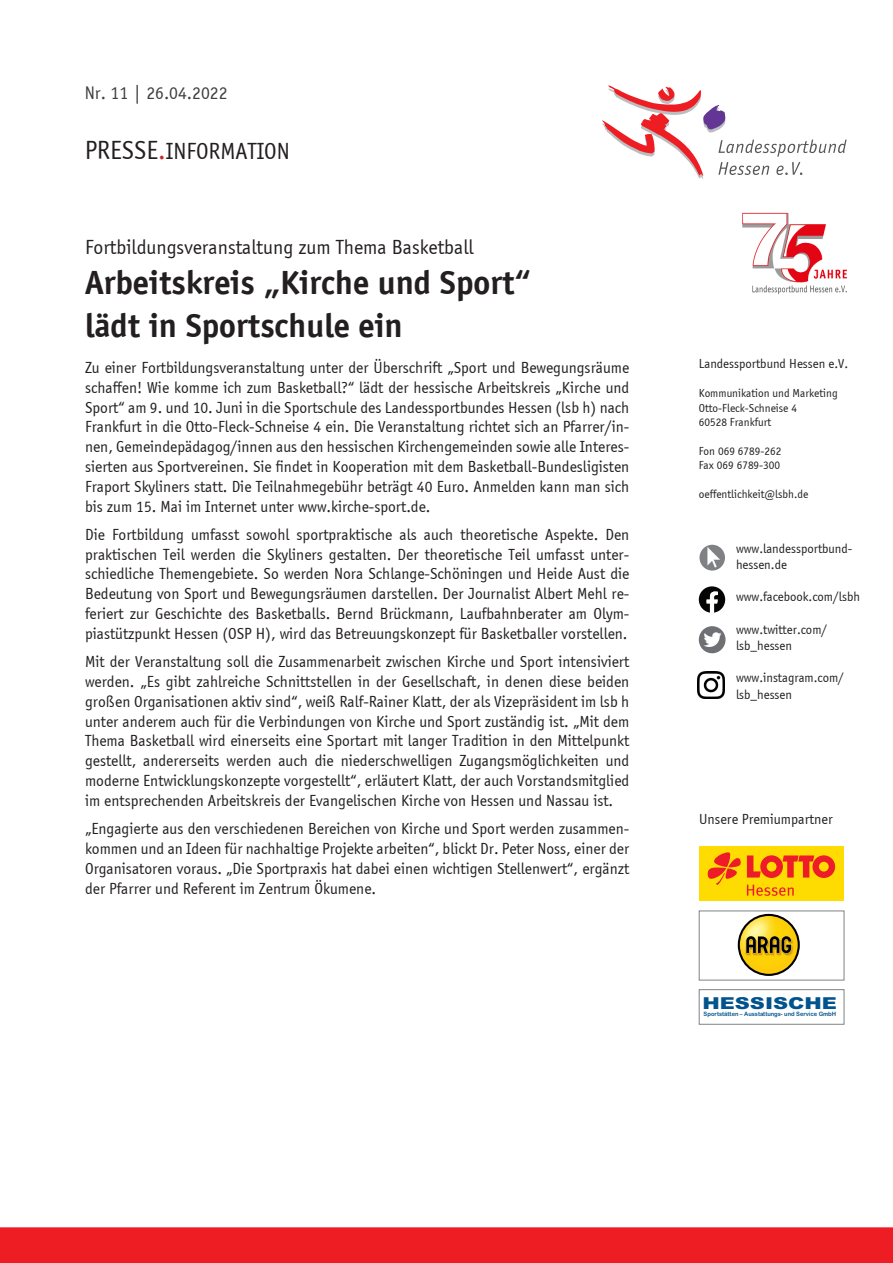
<style>
.page{position:relative;width:893px;height:1263px;background:#fff}
.page>*{position:absolute;margin:0;border:0;box-sizing:border-box;transform-origin:0 0}
.Headline{font:700 36px/43.2px "Sportiv";color:#231f20}
.Grundtext{font:24px "Sportiv";color:#231f20}
.Dachzeile{font:21px "Sportiv";color:#231f20}
.Headline-2{font:18.75px "Sportiv";color:#3e3e3f}
.Grundtext-2{font:16.5px/19.8px "Sportiv";color:#231f20;text-align:justify}
.t1{font:900 16.5px "Arial";color:#01538e;scale:1.27 1}
.t2{font:15px "Sportiv";color:#231f20}
.t3{font:13.5px/16.2px "Sportiv";color:#231f20}
.t4{font:12px "Sportiv";color:#231f20}
.t5{font:6px "Arial Rounded MT Bold";color:#01538e;scale:.96 1}
.s1{font-size:27px}
.s2{font-size:27px;color:#d1232a}
</style>
<div class="page">
<div style="left:0;top:1227px;width:893px;height:36px;background:#ee1d23"></div>
<svg style="left:602px;top:85px;width:245px;height:94px"></svg>
<div style="left:699px;top:846px;width:145px;height:55px;background:#ffdc01"></div>
<svg style="left:747px;top:855px;width:88px;height:23px"></svg>
<svg style="left:708px;top:852px;width:33px;height:33px"></svg>
<svg style="left:747px;top:885px;width:47px;height:11px"></svg>
<svg style="left:738px;top:914px;width:62px;height:62px"></svg>
<img style="left:740px;top:916px;width:58px;height:58px;border-radius:29px">
<svg style="left:746px;top:936px;width:45px;height:17px"></svg>
<div style="left:699px;top:910px;width:145px;height:70px;border:1px solid #808285"></div>
<div style="left:699px;top:989px;width:145px;height:36px;border:1px solid #808285"></div>
<svg style="left:699px;top:586px;width:26px;height:27px"></svg>
<img style="left:699px;top:626px;width:26px;height:27px;border-radius:13px">
<img style="left:699px;top:545px;width:26px;height:26px;border-radius:13px">
<img style="left:698px;top:672px;width:27px;height:27px">
<img style="left:742px;top:212px;width:104px;height:83px">
<p class="Headline-2" style="left:85px;top:83px;width:144px">Nr. 11 | 26.04.2022</p>
<p class="Grundtext" style="left:85px;top:138px;width:207px"><span class="s1">PRESSE</span><span class="s2">.</span>INFORMATION</p>
<p class="Dachzeile" style="left:85px;top:235px;width:390px">Fortbildungsveranstaltung zum Thema Basketball</p>
<p class="Headline" style="left:85px;top:260px;width:448px">Arbeitskreis „Kirche und Sport“ lädt in Sportschule ein</p>
<p class="Grundtext-2" style="left:85px;top:358px;width:546px">Zu einer Fortbildungsveranstaltung unter der Überschrift „Sport und Bewegungsräume schaffen! Wie komme ich zum Basketball?“ lädt der hessische Arbeitskreis „Kirche und Sport“ am 9. und 10. Juni in die Sportschule des Landessportbundes Hessen (lsb h) nach Frankfurt in die Otto-Fleck-Schneise 4 ein. Die Veranstaltung richtet sich an Pfarrer/in&shy;nen, Gemeindepädagog/innen aus den hessischen Kirchengemeinden sowie alle Interes&shy;sierten aus Sportvereinen. Sie findet in Kooperation mit dem Basketball-Bundesligisten Fraport Skyliners statt. Die Teilnahmegebühr beträgt 40 Euro. Anmelden kann man sich bis zum 15. Mai im Internet unter www.kirche-sport.de.</p>
<p class="Grundtext-2" style="left:85px;top:525px;width:546px">Die Fortbildung umfasst sowohl sportpraktische als auch theoretische Aspekte. Den praktischen Teil werden die Skyliners gestalten. Der theoretische Teil umfasst unter&shy;schiedliche Themengebiete. So werden Nora Schlange-Schöningen und Heide Aust die Bedeutung von Sport und Bewegungsräumen darstellen. Der Journalist Albert Mehl re&shy;feriert zur Geschichte des Basketballs. Bernd Brückmann, Laufbahnberater am Olym&shy;piastützpunkt Hessen (OSP H), wird das Betreuungskonzept für Basketballer vorstellen.</p>
<p class="Grundtext-2" style="left:85px;top:652px;width:546px">Mit der Veranstaltung soll die Zusammenarbeit zwischen Kirche und Sport intensiviert werden. „Es gibt zahlreiche Schnittstellen in der Gesellschaft, in denen diese beiden großen Organisationen aktiv sind“, weiß Ralf-Rainer Klatt, der als Vizepräsident im lsb h unter anderem auch für die Verbindungen von Kirche und Sport zuständig ist. „Mit dem Thema Basketball wird einerseits eine Sportart mit langer Tradition in den Mittelpunkt gestellt, andererseits werden auch die niederschwelligen Zugangsmöglichkeiten und moderne Entwicklungskonzepte vorgestellt“, erläutert Klatt, der auch Vorstandsmitglied im entsprechenden Arbeitskreis der Evangelischen Kirche von Hessen und Nassau ist.</p>
<p class="Grundtext-2" style="left:85px;top:819px;width:546px">„Engagierte aus den verschiedenen Bereichen von Kirche und Sport werden zusammen&shy;kommen und an Ideen für nachhaltige Projekte arbeiten“, blickt Dr. Peter Noss, einer der Organisatoren voraus. „Die Sportpraxis hat dabei einen wichtigen Stellenwert“, ergänzt der Pfarrer und Referent im Zentrum Ökumene.</p>
<p class="t3" style="left:699px;top:356px;width:151px">Landessportbund Hessen e.V.</p>
<p class="t4" style="left:699px;top:387px;width:140px">Kommunikation und Marketing</p>
<p class="t4" style="left:699px;top:401px;width:100px">Otto-Fleck-Schneise 4</p>
<p class="t4" style="left:699px;top:415px;width:74px">60528 Frankfurt</p>
<p class="t4" style="left:699px;top:444px;width:84px">Fon 069 6789-262</p>
<p class="t4" style="left:699px;top:459px;width:83px">Fax 069 6789-300</p>
<p class="t4" style="left:699px;top:487px;width:111px">oeffentlichkeit@lsbh.de</p>
<p class="t3" style="left:736px;top:540px;width:118px">www.landessportbund&shy;hessen.de</p>
<p class="t3" style="left:736px;top:589px;width:125px">www.facebook.com/lsbh</p>
<p class="t3" style="left:736px;top:621px;width:93px">www.twitter.com/ lsb_hessen</p>
<p class="t3" style="left:736px;top:670px;width:109px">www.instagram.com/ lsb_hessen</p>
<p class="t2" style="left:699px;top:811px;width:135px">Unsere Premiumpartner</p>
<p class="t1" style="left:702px;top:991px;width:108px">HESSISCHE</p>
<p class="t5" style="left:704px;top:1011px;width:140px">Sportstätten – Ausstattungs- und Service GmbH</p>
</div>
